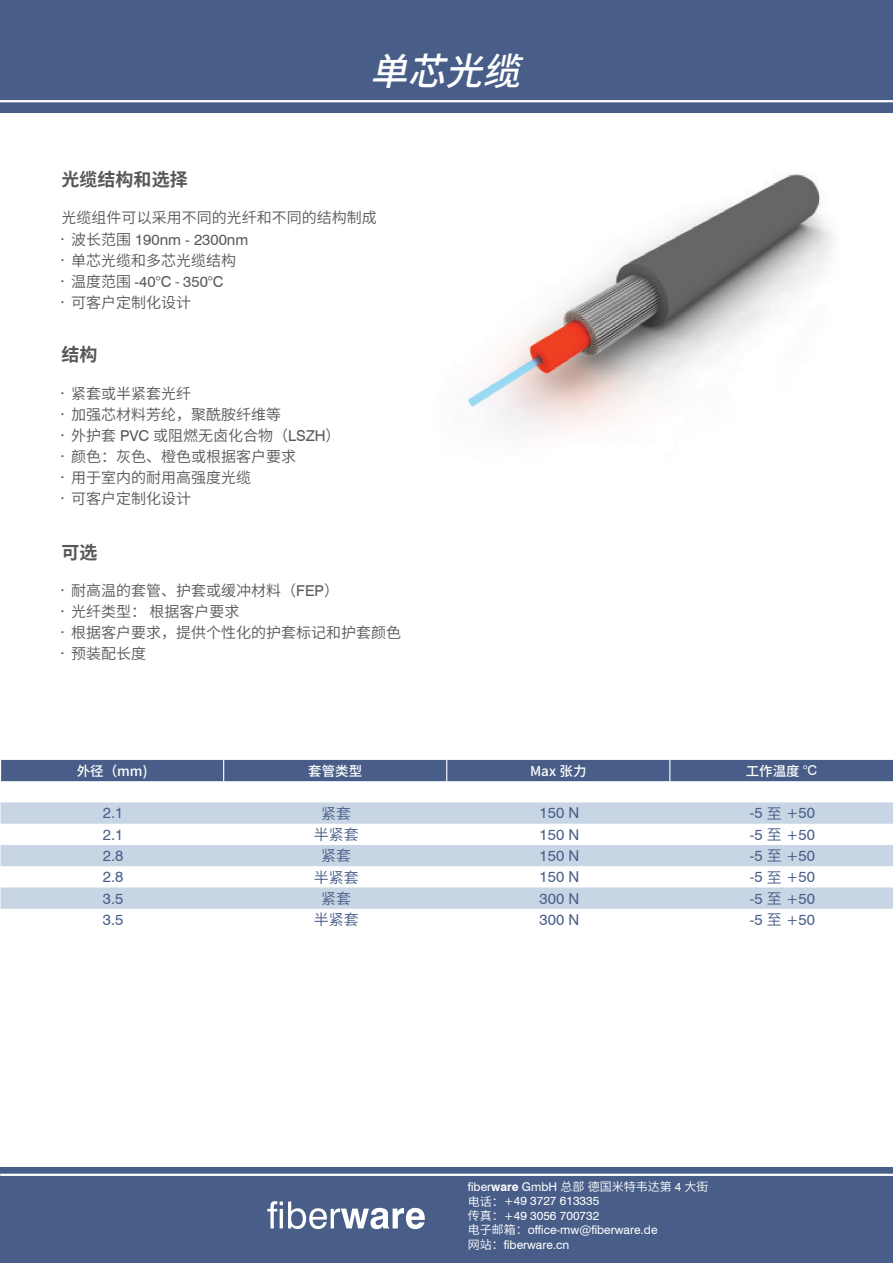
<style>
.page{position:relative;width:893px;height:1263px;background:#fff}
.page>*{position:absolute;margin:0;border:0;box-sizing:border-box;transform-origin:0 0}
.t1{font:italic 500 37.5px "Source Han Sans CN";color:#fff}
.t2{font:700 18px "Source Han Sans CN";color:#57585a}
.t3{font:15px "Source Han Sans CN";color:#57585a}
.t4{font:15px "Swiss 721 BT";color:#485e88}
.t5{font:15px "Swiss 721 BT";color:#57585a}
.t6{font:15px "Source Han Sans CN";color:#485e88}
.t7{font:500 13.5px "Source Han Sans CN";color:#fff}
.t8{font:12px "Swiss 721 BT";color:#fff}
.t9{font:12px "Source Han Sans CN";color:#fff}
.s1{font-family:"Source Han Sans CN"}
.s2{font-family:"Swiss 721 BT"}
.s3{font-family:"Swiss 721 BT";font-weight:400}
.s4{font-family:"Swiss 721 BT";font-weight:700}
</style>
<div class="page">
<div style="left:0;top:0;width:893px;height:113px;background:#485e88"></div>
<div style="left:0;top:1167px;width:893px;height:96px;background:#485e88"></div>
<hr style="left:0;top:100px;width:893px;height:2px;background:#fff">
<hr style="left:0;top:1174px;width:893px;height:2px;background:#fff">
<svg style="left:267px;top:1201px;width:158px;height:28px"></svg>
<svg style="left:1px;top:802px;width:892px;height:107px;fill:#c8d5e4"></svg>
<div style="left:1px;top:760px;width:892px;height:21px;background:#485e88"></div>
<img style="left:467px;top:174px;width:368px;height:261px">
<p class="t2" style="left:62px;top:169px;width:127px">光缆结构和选择</p>
<p class="t1" style="left:370px;top:51px;width:172px">单芯光缆</p>
<p class="t3" style="left:62px;top:209px;width:316px">光缆组件可以采用不同的光纤和不同的结构制成</p>
<p class="t5" style="left:62px;top:229px;width:188px"><sup>●</sup> <span class="s1">波长范围</span> 190nm - 2300nm</p>
<p class="t3" style="left:62px;top:252px;width:176px"><sup>●</sup> 单芯光缆和多芯光缆结构</p>
<p class="t5" style="left:62px;top:271px;width:163px"><sup>●</sup> <span class="s1">温度范围</span> -40°C <span class="s1">-</span> 350°C</p>
<p class="t3" style="left:62px;top:294px;width:131px"><sup>●</sup> 可客户定制化设计</p>
<p class="t2" style="left:62px;top:344px;width:37px">结构</p>
<p class="t3" style="left:62px;top:385px;width:131px"><sup>●</sup> 紧套或半紧套光纤</p>
<p class="t3" style="left:62px;top:406px;width:221px"><sup>●</sup> 加强芯材料芳纶，聚酰胺纤维等</p>
<p class="t3" style="left:62px;top:427px;width:280px"><sup>●</sup> 外护套 <span class="s2">PVC</span> 或阻燃无卤化合物（<span class="s2">LSZH</span>）</p>
<p class="t3" style="left:62px;top:448px;width:236px"><sup>●</sup> 颜色：灰色、橙色或根据客户要求</p>
<p class="t3" style="left:62px;top:469px;width:191px"><sup>●</sup> 用于室内的耐用高强度光缆</p>
<p class="t3" style="left:62px;top:490px;width:131px"><sup>●</sup> 可客户定制化设计</p>
<p class="t2" style="left:62px;top:542px;width:37px">可选</p>
<p class="t3" style="left:62px;top:582px;width:279px"><sup>●</sup> 耐高温的套管、护套或缓冲材料（<span class="s2">FEP</span>）</p>
<p class="t3" style="left:62px;top:603px;width:179px"><sup>●</sup> 光纤类型： 根据客户要求</p>
<p class="t3" style="left:62px;top:624px;width:341px"><sup>●</sup> 根据客户要求，提供个性化的护套标记和护套颜色</p>
<p class="t3" style="left:62px;top:645px;width:86px"><sup>●</sup> 预装配长度</p>
<p class="t7" style="left:77px;top:763px;width:72px">外径（mm)</p>
<p class="t7" style="left:308px;top:763px;width:55px">套管类型</p>
<p class="t7" style="left:530px;top:763px;width:58px">Max 张力</p>
<p class="t7" style="left:746px;top:763px;width:73px">工作温度 <span class="s3">°C</span></p>
<p class="t4" style="left:103px;top:803px;width:22px">2.1</p>
<p class="t6" style="left:321px;top:805px;width:31px">紧套</p>
<p class="t4" style="left:540px;top:803px;width:41px">150 N</p>
<p class="t4" style="left:750px;top:803px;width:67px">-5 <span class="s1">至</span> +50</p>
<p class="t4" style="left:103px;top:824px;width:22px">2.1</p>
<p class="t6" style="left:314px;top:826px;width:46px">半紧套</p>
<p class="t4" style="left:540px;top:824px;width:41px">150 N</p>
<p class="t4" style="left:750px;top:824px;width:67px">-5 <span class="s1">至</span> +50</p>
<p class="t4" style="left:103px;top:845px;width:22px">2.8</p>
<p class="t6" style="left:321px;top:847px;width:31px">紧套</p>
<p class="t4" style="left:540px;top:845px;width:41px">150 N</p>
<p class="t4" style="left:750px;top:845px;width:67px">-5 <span class="s1">至</span> +50</p>
<p class="t4" style="left:103px;top:866px;width:22px">2.8</p>
<p class="t6" style="left:314px;top:869px;width:46px">半紧套</p>
<p class="t4" style="left:540px;top:866px;width:41px">150 N</p>
<p class="t4" style="left:750px;top:866px;width:67px">-5 <span class="s1">至</span> +50</p>
<p class="t4" style="left:103px;top:888px;width:22px">3.5</p>
<p class="t6" style="left:321px;top:890px;width:31px">紧套</p>
<p class="t4" style="left:540px;top:888px;width:41px">300 N</p>
<p class="t4" style="left:750px;top:888px;width:67px">-5 <span class="s1">至</span> +50</p>
<p class="t4" style="left:103px;top:909px;width:22px">3.5</p>
<p class="t6" style="left:314px;top:911px;width:46px">半紧套</p>
<p class="t4" style="left:540px;top:909px;width:41px">300 N</p>
<p class="t4" style="left:750px;top:909px;width:67px">-5 <span class="s1">至</span> +50</p>
<p class="t9" style="left:468px;top:1180px;width:242px"><span class="s2">fiber</span><span class="s4">ware</span> <span class="s2">GmbH</span> 总部德国米特韦达第 <span class="s2">4</span> 大街</p>
<p class="t8" style="left:468px;top:1193px;width:133px"><span class="s1">电话：</span>+49 3727 613335</p>
<p class="t8" style="left:468px;top:1207px;width:133px"><span class="s1">传真：</span>+49 3056 700732</p>
<p class="t8" style="left:468px;top:1221px;width:191px"><span class="s1">电子邮箱：</span>office-mw@fiberware.de</p>
<p class="t8" style="left:468px;top:1236px;width:103px"><span class="s1">网站：</span>fiberware.cn</p>
</div>
